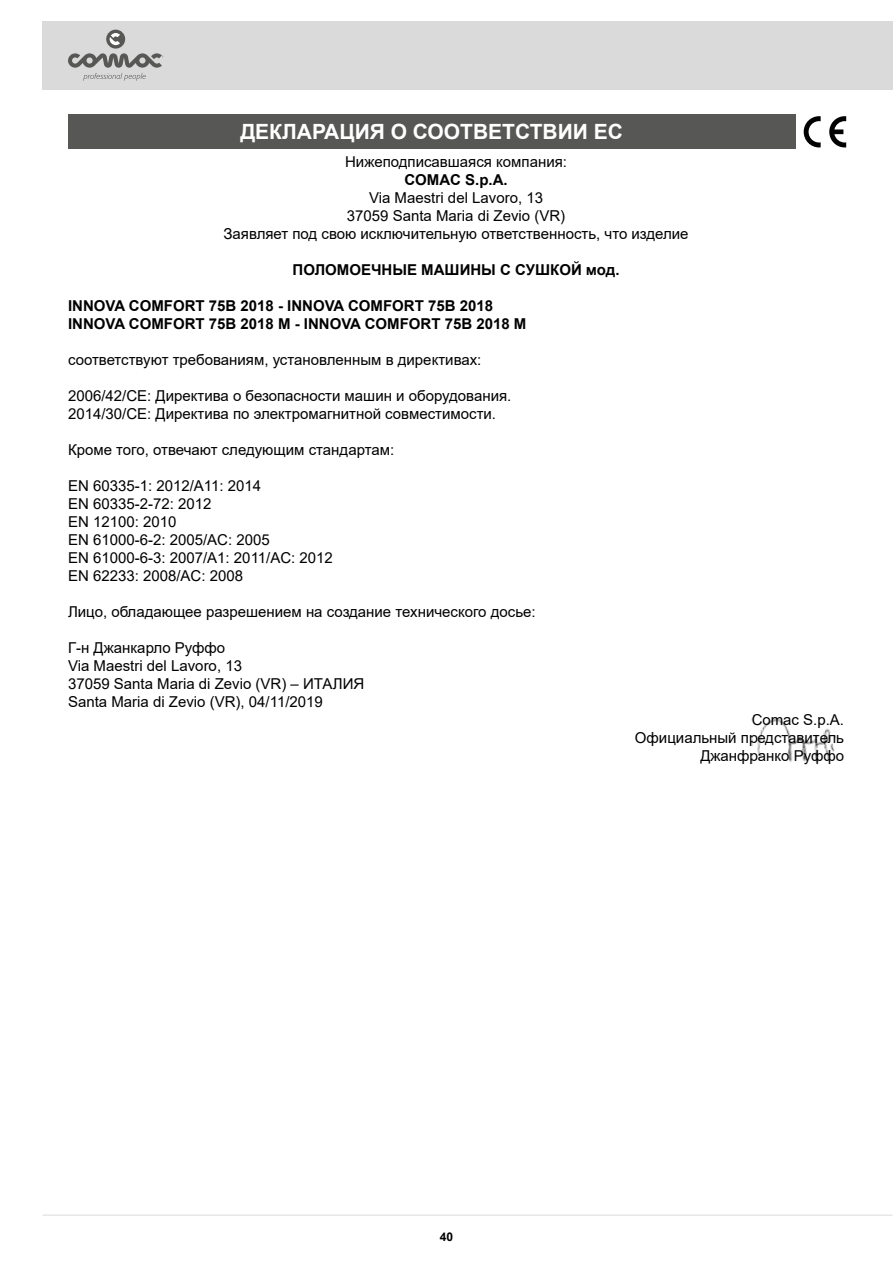
<style>
.page{position:relative;width:893px;height:1263px;background:#fff}
.page>*{position:absolute;margin:0;border:0;box-sizing:border-box;transform-origin:0 0}
.t1{font:700 21px "Arial";color:#fff}
.t2{font:15px/18px "Arial";color:#000}
.t3{font:700 15px/18px "Arial";color:#000}
.t4{font:700 12px "Arial";color:#000}
</style>
<div class="page">
<div style="left:68px;top:115px;width:727px;height:34px;background:#575756"></div>
<svg style="left:804px;top:116px;width:17px;height:31px"></svg>
<svg style="left:829px;top:116px;width:17px;height:31px"></svg>
<img style="left:757px;top:718px;width:80px;height:45px">
<div style="left:43px;top:21px;width:849px;height:68px;background:#dadada"></div>
<div style="left:106px;top:30px;width:19px;height:19px;background:#575756;border-radius:50%"></div>
<svg style="left:110px;top:33px;width:10px;height:12px"></svg>
<svg style="left:68px;top:53px;width:95px;height:28px"></svg>
<hr style="left:43px;top:1215px;width:849px;height:1px;background:#dadada">
<h1 class="t1" style="left:240px;top:117px;width:384px">ДЕКЛАРАЦИЯ О СООТВЕТСТВИИ ЕС</h1>
<p class="t2" style="left:345px;top:152px;width:223px">Нижеподписавшаяся компания:</p>
<p class="t3" style="left:404px;top:171px;width:105px">COMAC S.p.A.</p>
<p class="t2" style="left:224px;top:188px;width:467px;text-align:center">Via Maestri del Lavoro, 13<br>37059 Santa Maria di Zevio (VR)<br>Заявляет под свою исключительную ответственность, что изделие</p>
<p class="t3" style="left:293px;top:261px;width:328px">ПОЛОМОЕЧНЫЕ МАШИНЫ С СУШКОЙ мод.</p>
<p class="t3" style="left:68px;top:297px;width:460px">INNOVA COMFORT 75B 2018 - INNOVA COMFORT 75B 2018<br>INNOVA COMFORT 75B 2018 M - INNOVA COMFORT 75B 2018 M</p>
<p class="t2" style="left:68px;top:350px;width:415px">соответствуют требованиям, установленным в директивах:</p>
<p class="t2" style="left:68px;top:386px;width:445px">2006/42/CE: Директива о безопасности машин и оборудования.<br>2014/30/CE: Директива по электромагнитной совместимости.</p>
<p class="t2" style="left:68px;top:440px;width:328px">Кроме того, отвечают следующим стандартам:</p>
<p class="t2" style="left:68px;top:476px;width:266px">EN 60335-1: 2012/A11: 2014<br>EN 60335-2-72: 2012<br>EN 12100: 2010<br>EN 61000-6-2: 2005/AC: 2005<br>EN 61000-6-3: 2007/A1: 2011/AC: 2012<br>EN 62233: 2008/AC: 2008</p>
<p class="t2" style="left:68px;top:602px;width:469px">Лицо, обладающее разрешением на создание технического досье:</p>
<p class="t2" style="left:68px;top:638px;width:298px">Г-н Джанкарло Руффо<br>Via Maestri del Lavoro, 13<br>37059 Santa Maria di Zevio (VR) – ИТАЛИЯ<br>Santa Maria di Zevio (VR), 04/11/2019</p>
<p class="t2" style="left:635px;top:710px;width:211px;text-align:right">Comac S.p.A.<br>Официальный представитель<br>Джанфранко Руффо</p>
<p class="t4" style="left:440px;top:1228px;width:15px">40</p>
</div>
